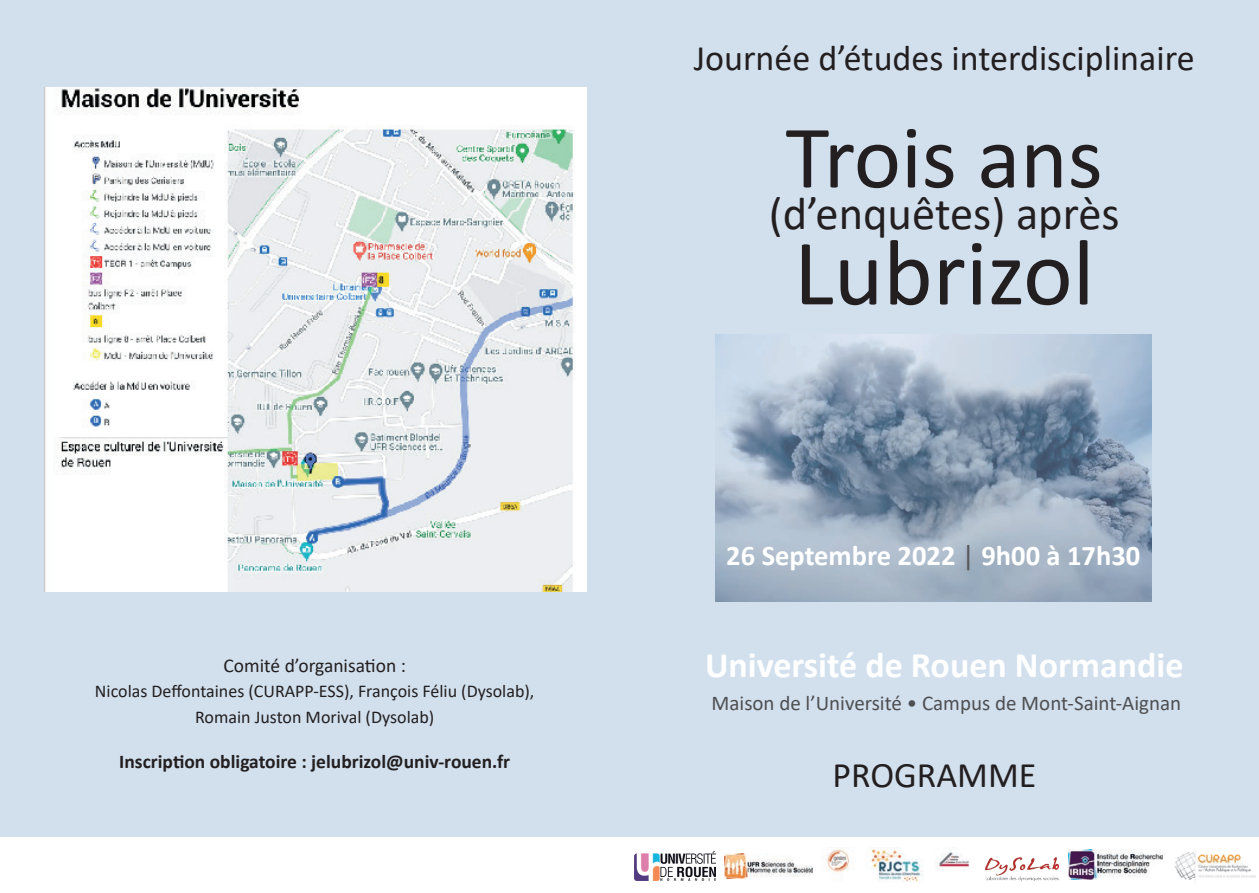
<style>
.page{position:relative;width:1259px;height:893px;background:#fff}
.page>*{position:absolute;margin:0;border:0;box-sizing:border-box;transform-origin:0 0}
.t1{font:94.5px "Calibri";color:#231f20}
.t2{font:90px "Calibri";color:#231f20}
.t3{font:46.5px "Calibri";color:#231f20}
.t4{font:36px "Calibri";color:#231f20}
.t5{font:700 36px "Calibri";color:#fff}
.t6{font:700 28.5px "Calibri";color:#fff}
.t7{font:21px "Calibri";color:#4e4f51}
.t8{font:700 19.5px "Calibri";color:#231f20}
.t9{font:19.5px "Calibri";color:#231f20}
.t10{font:18px/25.5px "Calibri";color:#231f20;text-align:center}
.s1{font-weight:400;color:#57585a}
</style>
<div class="page">
<div style="left:0;top:0;width:1259px;height:836px;background:#d2e0ee"></div>
<img style="left:715px;top:335px;width:436px;height:266px">
<img style="left:1174px;top:852px;width:82px;height:28px">
<img style="left:986px;top:858px;width:73px;height:22px">
<img style="left:634px;top:851px;width:81px;height:29px">
<img style="left:822px;top:847px;width:148px;height:35px">
<img style="left:1068px;top:849px;width:94px;height:31px">
<img style="left:724px;top:853px;width:88px;height:25px">
<img style="left:44px;top:87px;width:542px;height:505px">
<p class="t9" style="left:223px;top:652px;width:184px">Comité d’organisation :</p>
<p class="t10" style="left:95px;top:678px;width:441px">Nicolas Deffontaines (CURAPP-ESS), François Féliu (Dysolab),<br>Romain Juston Morival (Dysolab)</p>
<p class="t8" style="left:119px;top:747px;width:392px">Inscription obligatoire : jelubrizol@univ-rouen.fr</p>
<h3 class="t4" style="left:693px;top:33px;width:502px">Journée d’études interdisciplinaire</h3>
<h2 class="t2" style="left:785px;top:95px;width:319px">Trois ans</h2>
<h3 class="t3" style="left:769px;top:181px;width:352px">(d’enquêtes) après</h3>
<h1 class="t1" style="left:794px;top:207px;width:302px">Lubrizol</h1>
<h3 class="t6" style="left:726px;top:535px;width:415px">26 Septembre 2022 <span class="s1">|</span> 9h00 à 17h30</h3>
<h3 class="t5" style="left:705px;top:640px;width:480px">Université de Rouen Normandie</h3>
<p class="t7" style="left:711px;top:689px;width:471px">Maison de l’Université • Campus de Mont-Saint-Aignan</p>
<h3 class="t4" style="left:832px;top:750px;width:205px">PROGRAMME</h3>
</div>
